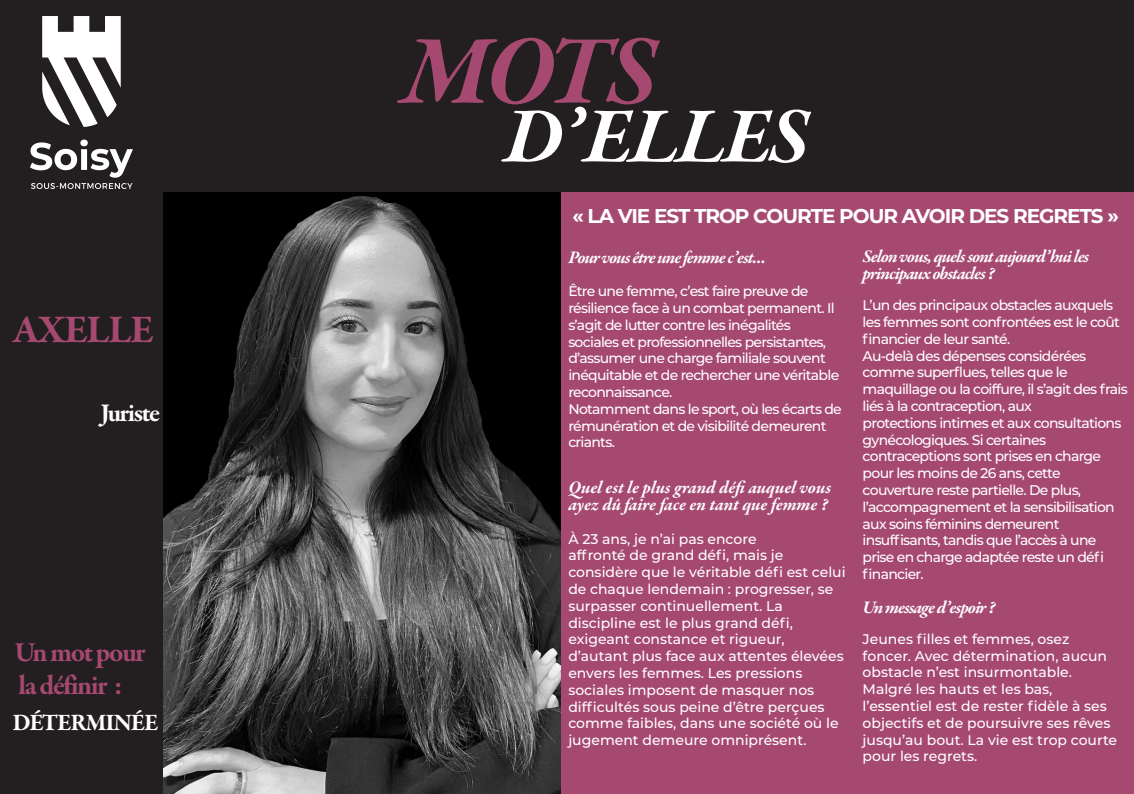
<style>
.page{position:relative;width:1134px;height:794px;background:#fff}
.page>*{position:absolute;margin:0;border:0;box-sizing:border-box;transform-origin:0 0}
.t1{font:700 40px "Garamond Premr Pro";letter-spacing:-.05em;color:#a64970}
.t2{font:700 28px "Garamond Premr Pro";letter-spacing:-.05em;color:#a64970}
.t3{font:700 26px "Garamond Premr Pro";letter-spacing:-.06em;color:#fff}
.t4{font:700 24px "Garamond Premr Pro";letter-spacing:-.05em;color:#fff}
.t5{font:700 20px "Montserrat";letter-spacing:-.05em;color:#fff}
.t6{font:italic 700 18px "Garamond Premr Pro";letter-spacing:-.05em;color:#fff}
.t7{font:italic 700 18px/16.8px "Garamond Premr Pro";color:#fff}
.t8{font:500 14px/16.8px "Montserrat";letter-spacing:-.05em;color:#fff}
.t9{font:500 14px/16.8px "Montserrat";color:#fff}
.s1{font-size:20.4px}
</style>
<div class="page">
<div style="left:0;top:0;width:163px;height:794px;background:#231f20"></div>
<div style="left:2px;top:0;width:1132px;height:193px;background:#231f20"></div>
<img style="left:30px;top:17px;width:103px;height:171px">
<div style="left:163px;top:193px;width:971px;height:601px;background:#a64970"></div>
<svg style="left:397px;top:37px;width:414px;height:126px"></svg>
<img style="left:163px;top:193px;width:397px;height:601px">
<p class="t1" style="left:13px;top:305px;width:143px">AXELLE</p>
<p class="t3" style="left:100px;top:397px;width:61px">Juriste</p>
<p class="t2" style="left:15px;top:634px;width:132px">Un mot pour</p>
<p class="t2" style="left:19px;top:668px;width:106px">la définir :</p>
<p class="t4" style="left:12px;top:707px;width:148px">DÉTERMINÉE</p>
<p class="t5" style="left:572px;top:201px;width:548px">« LA VIE EST TROP COURTE POUR AVOIR DES REGRETS <span class="s1">»</span></p>
<p class="t6" style="left:568px;top:246px;width:199px">Pour vous être une femme c’est…</p>
<p class="t8" style="left:568px;top:282px;width:242px">Être une femme, c’est faire preuve de</p>
<p class="t8" style="left:568px;top:299px;width:268px">résilience face à un combat permanent. Il s’agit de lutter contre les inégalités</p>
<p class="t8" style="left:568px;top:333px;width:272px">sociales et professionnelles persistantes, d’assumer une charge familiale souvent inéquitable et de rechercher une véritable reconnaissance.</p>
<p class="t8" style="left:568px;top:400px;width:275px">Notamment dans le sport, où les écarts de rémunération et de visibilité demeurent criants.</p>
<p class="t7" style="left:568px;top:480px;width:264px">Quel est le plus grand défi auquel vous ayez dû faire face en tant que femme ?</p>
<p class="t9" style="left:568px;top:529px;width:190px">À 23 ans, je n’ai pas encore</p>
<p class="t9" style="left:568px;top:546px;width:217px">affronté de grand défi, mais je</p>
<p class="t9" style="left:568px;top:563px;width:279px">considère que le véritable défi est celui de chaque lendemain : progresser, se surpasser continuellement. La</p>
<p class="t9" style="left:568px;top:613px;width:226px">discipline est le plus grand défi,</p>
<p class="t9" style="left:568px;top:630px;width:218px">exigeant constance et rigueur,</p>
<p class="t9" style="left:568px;top:647px;width:277px">d’autant plus face aux attentes élevées envers les femmes. Les pressions</p>
<p class="t9" style="left:568px;top:681px;width:272px">sociales imposent de masquer nos difficultés sous peine d’être perçues comme faibles, dans une société où le jugement demeure omniprésent.</p>
<p class="t6" style="left:863px;top:245px;width:228px">Selon vous, quels sont aujourd’hui les</p>
<p class="t6" style="left:863px;top:262px;width:134px">principaux obstacles ?</p>
<p class="t8" style="left:863px;top:296px;width:259px">L’un des principaux obstacles auxquels les femmes sont confrontées est le coût financier de leur santé.</p>
<p class="t8" style="left:863px;top:346px;width:225px">Au-delà des dépenses considérées comme superflues, telles que le</p>
<p class="t8" style="left:863px;top:380px;width:267px">maquillage ou la coiffure, il s’agit des frais liés à la contraception, aux</p>
<p class="t8" style="left:863px;top:414px;width:260px">protections intimes et aux consultations gynécologiques. Si certaines</p>
<p class="t8" style="left:863px;top:447px;width:240px">contraceptions sont prises en charge pour les moins de 26 ans, cette</p>
<p class="t8" style="left:863px;top:481px;width:220px">couverture reste partielle. De plus,</p>
<p class="t8" style="left:863px;top:498px;width:254px">l’accompagnement et la sensibilisation aux soins féminins demeurent</p>
<p class="t8" style="left:863px;top:531px;width:243px">insuffisants, tandis que l’accès à une prise en charge adaptée reste un défi</p>
<p class="t8" style="left:863px;top:565px;width:63px">financier.</p>
<p class="t6" style="left:863px;top:596px;width:134px">Un message d’espoir ?</p>
<p class="t9" style="left:863px;top:630px;width:208px">Jeunes filles et femmes, osez</p>
<p class="t9" style="left:863px;top:646px;width:246px">foncer. Avec détermination, aucun obstacle n’est insurmontable.</p>
<p class="t9" style="left:863px;top:680px;width:191px">Malgré les hauts et les bas,</p>
<p class="t9" style="left:863px;top:697px;width:256px">l’essentiel est de rester fidèle à ses objectifs et de poursuivre ses rêves jusqu’au bout. La vie est trop courte pour les regrets.</p>
</div>
